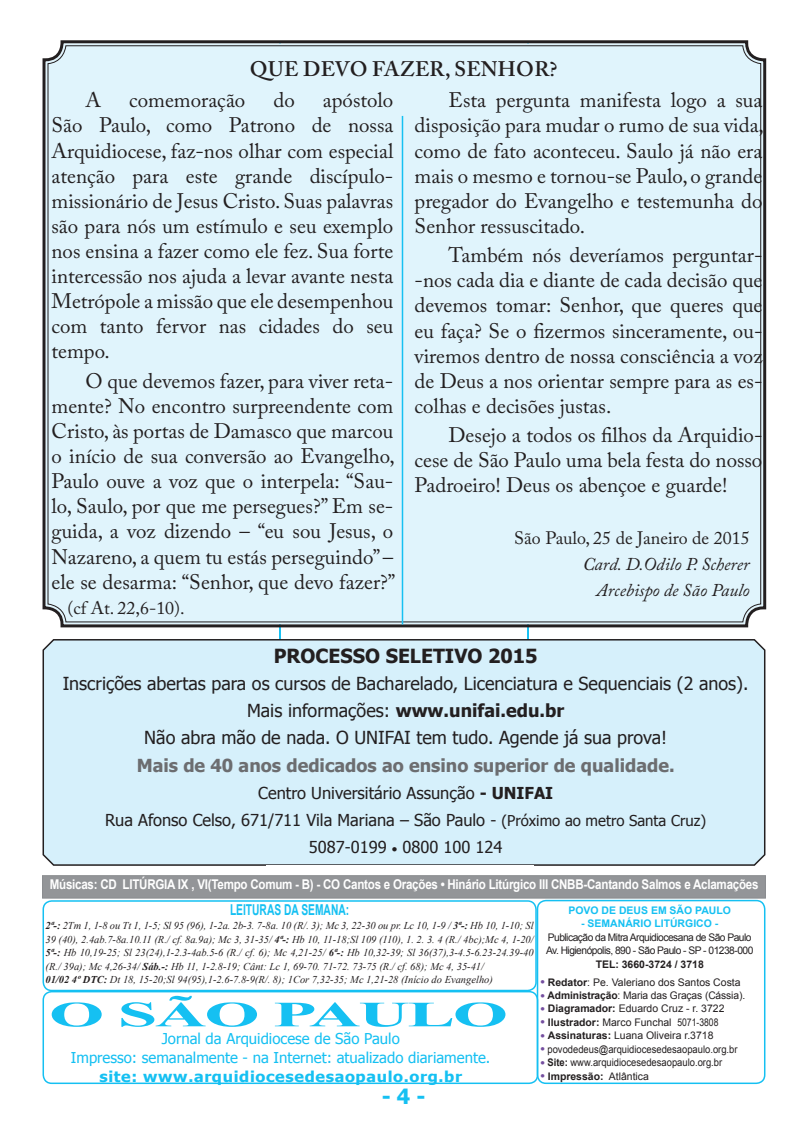
<style>
.page{position:relative;width:808px;height:1127px;background:#fff}
.page>*{position:absolute;margin:0;border:0;box-sizing:border-box;transform-origin:0 0}
.Todos{font:700 35.55px "Times New Roman";letter-spacing:-.03em;color:#15c0f2;scale:2 1}
.t1{font:700 21px "Tahoma";color:#15c0f2}
.Texto{font:20.85px/25px "Adobe Caslon Pro";color:#231f20;text-align:justify}
.Texto-2{font:600 20.85px "Adobe Caslon Pro";letter-spacing:.015em;color:#231f20}
.Texto-3{font:700 19.5px "Tahoma";color:#231f20}
.Texto-4{font:18px "Tahoma";color:#231f20}
.Texto-5{font:700 18px "Tahoma";color:#6c6d70}
.Texto-6{font:italic 18px "Adobe Caslon Pro";color:#231f20}
.Texto-7{font:700 18px "Tahoma";color:#231f20}
.Texto-8{font:18px "Adobe Caslon Pro";color:#231f20}
.Texto-9{font:17.85px "Adobe Caslon Pro";color:#231f20}
.Texto-10{font:16.5px "Tahoma";color:#231f20}
.Comentários{font:15px "Tahoma";color:#15c0f2}
.Comentários-2{font:700 15px "Tahoma";letter-spacing:.04em;color:#15c0f2;scale:1.08 1}
.t2{font:700 15px "Arial";color:#15c0f2;scale:.68 1}
.Todos-2{font:700 13.5px "Arial";letter-spacing:-.02em;color:#fff;scale:.86 1}
.LEITURAS_DA_SEMANA_P{font:italic 10.5px/13.5px "Times New Roman";color:#231f20;text-align:justify}
.t3{font:10.5px "Arial";color:#231f20}
.t4{font:10.5px "Arial";letter-spacing:-.05em;color:#231f20}
.t5{font:10.5px "Arial";color:#231f20;scale:.9 1}
.t6{font:700 10.5px "Arial";color:#15c0f2}
.t7{font:700 10.5px "Arial";color:#231f20}
.s1{font-weight:400}
.s2{font-weight:700}
.s3{font-size:15px}
.s4{color:#744e9f}
.s5{font-family:"Arial Narrow"}
</style>
<div class="page">
<div style="left:42px;top:40px;width:725px;height:589px;background:#e0f4fc"></div>
<div style="left:42px;top:638px;width:724px;height:228px;background:#d6f0fb"></div>
<div style="left:266px;top:865px;width:268px;height:219px;background:#fff"></div>
<div style="left:43px;top:900px;width:494px;height:91px;border:2px solid #15c0f2;border-radius:9px"></div>
<div style="left:537px;top:900px;width:228px;height:184px;border:2px solid #15c0f2;border-radius:9px"></div>
<div style="left:43px;top:876px;width:722px;height:22px;background:#939598"></div>
<div style="left:43px;top:991px;width:495px;height:93px;border:2px solid #15c0f2;border-radius:9px"></div>
<hr style="left:402px;top:116px;width:1px;height:508px;background:#15c0f2">
<p class="Texto-2" style="left:250px;top:57px;width:309px">QUE DEVO FAZER, SENHOR?</p>
<p class="Texto" style="left:86px;top:88px;width:17px">A</p>
<p class="Texto" style="left:129px;top:88px;width:118px">comemoração</p>
<p class="Texto" style="left:273px;top:88px;width:23px">do</p>
<p class="Texto" style="left:52px;top:88px;width:343px;text-indent:271px">apóstolo São Paulo, como Patrono de nossa Arquidiocese, faz-nos olhar com especial atenção para este grande discípulo&shy;missionário de Jesus Cristo. Suas palavras são para nós um estímulo e seu exemplo nos ensina a fazer como ele fez. Sua forte intercessão nos ajuda a levar avante nesta Metrópole a missão que ele desempenhou com tanto fervor nas cidades do seu tempo.</p>
<p class="Texto" style="left:52px;top:368px;width:345px;text-indent:34px">O que devemos fazer, para viver reta&shy;mente? No encontro surpreendente com Cristo, às portas de Damasco que marcou o início de sua conversão ao Evangelho, Paulo ouve a voz que o interpela: “Sau&shy;lo, Saulo, por que me persegues?” Em se&shy;guida, a voz dizendo – “eu sou Jesus, o Nazareno, a quem tu estás perseguindo” – ele se desarma: “Senhor, que devo fazer?”</p>
<p class="Texto-9" style="left:67px;top:597px;width:119px">(cf At. 22,6-10).</p>
<p class="Texto" style="left:415px;top:88px;width:351px;text-indent:34px">Esta pergunta manifesta logo a sua disposição para mudar o rumo de sua vida, como de fato aconteceu. Saulo já não era mais o mesmo e tornou-se Paulo, o grande pregador do Evangelho e testemunha do Senhor ressuscitado.</p>
<p class="Texto" style="left:415px;top:242px;width:349px;text-indent:34px">Também nós deveríamos perguntar--nos cada dia e diante de cada decisão que devemos tomar: Senhor, que queres que eu faça? Se o fizermos sinceramente, ou&shy;viremos dentro de nossa consciência a voz de Deus a nos orientar sempre para as es&shy;colhas e decisões justas.</p>
<p class="Texto" style="left:415px;top:422px;width:349px;text-indent:34px">Desejo a todos os filhos da Arquidio&shy;cese de São Paulo uma bela festa do nosso Padroeiro! Deus os abençoe e guarde!</p>
<p class="Texto-8" style="left:514px;top:527px;width:237px">São Paulo, 25 de Janeiro de 2015</p>
<p class="Texto-6" style="left:583px;top:553px;width:168px">Card. D.Odilo P. Scherer</p>
<p class="Texto-6" style="left:596px;top:579px;width:155px">Arcebispo de São Paulo</p>
<p class="Texto-3" style="left:274px;top:642px;width:265px">PROCESSO SELETIVO 2015</p>
<p class="Texto-4" style="left:63px;top:671px;width:687px">Inscrições abertas para os cursos de Bacharelado, Licenciatura e Sequenciais (2 anos).</p>
<p class="Texto-7" style="left:247px;top:698px;width:319px"><span class="s1">Mais informações:</span> www.unifai.edu.br</p>
<p class="Texto-4" style="left:144px;top:726px;width:524px">Não abra mão de nada. O UNIFAI tem tudo. Agende já sua prova!</p>
<p class="Texto-5" style="left:137px;top:752px;width:540px">Mais de 40 anos dedicados ao ensino superior de qualidade.</p>
<p class="Texto-10" style="left:258px;top:782px;width:296px">Centro Universitário Assunção <span class="s2">- UNIFAI</span></p>
<p class="Texto-10" style="left:105px;top:809px;width:602px">Rua Afonso Celso, 671/711 Vila Mariana – São Paulo - <span class="s3">(Próximo ao metro Santa Cruz)</span></p>
<p class="Texto-10" style="left:309px;top:836px;width:195px">5087-0199 ● 0800 100 124</p>
<p class="Todos-2" style="left:50px;top:875px;width:826px">Músicas: CD LITÚRGIA IX , VI(Tempo Comum - B) - CO Cantos e Orações • Hinário Litúrgico III CNBB-Cantando Salmos e Aclamações</p>
<p class="LEITURAS_DA_SEMANA_P" style="left:46px;top:919px;width:490px"><span class="s2">2ª-:</span> 2Tm 1, 1-8 ou Tt 1, 1-5; Sl 95 (96), 1-2a. 2b-3. 7-8a. 10 (R/. 3); Mc 3, 22-30 ou pr. Lc 10, 1-9 / <span class="s2">3ª-:</span> Hb 10, 1-10; Sl 39 (40), 2.4ab.7-8a.10.11 (R./ cf. 8a.9a); Mc 3, 31-35/ <span class="s2">4ª-:</span> Hb 10, 11-18;Sl 109 (110), 1. 2. 3. 4 (R./ 4bc);Mc 4, 1-20/ <span class="s2">5ª-:</span> Hb 10,19-25; Sl 23(24),1-2.3-4ab.5-6 (R./ cf. 6); Mc 4,21-25/ <span class="s2">6ª-:</span> Hb 10,32-39; Sl 36(37),3-4.5-6.23-24.39-40 (R./ 39a); Mc 4,26-34/ <span class="s2">Sáb.-:</span> Hb 11, 1-2.8-19; Cânt: Lc 1, 69-70. 71-72. 73-75 (R./ cf. 68); Mc 4, 35-41/</p>
<p class="LEITURAS_DA_SEMANA_P" style="left:46px;top:972px;width:449px"><span class="s2">01/02 4º DTC:</span> Dt 18, 15-20;Sl 94(95),1-2.6-7.8-9(R/. 8); 1Cor 7,32-35; Mc 1,21-28 (Início do Evangelho)</p>
<p class="t2" style="left:230px;top:900px;width:177px">LEITURAS DA SEMANA:</p>
<p class="t6" style="left:568px;top:903px;width:164px">POVO DE DEUS EM SÃO PAULO</p>
<p class="t6" style="left:581px;top:916px;width:139px">- SEMANÁRIO LITÚRGICO -</p>
<p class="t4" style="left:548px;top:930px;width:205px">Publicação da Mitra Arquidiocesana de São Paulo</p>
<p class="t4" style="left:546px;top:944px;width:209px">Av. Higienópolis, 890 - São Paulo - SP - 01238-000</p>
<p class="t7" style="left:596px;top:957px;width:110px">TEL: 3660-3724 / 3718</p>
<p class="t3" style="left:540px;top:975px;width:202px"><span class="s4">●</span> <span class="s2">Redator</span>: Pe. Valeriano dos Santos Costa</p>
<p class="t3" style="left:540px;top:988px;width:206px"><span class="s4">●</span> <span class="s2">Administração</span>: Maria das Graças (Cássia).</p>
<p class="t3" style="left:540px;top:1002px;width:186px"><span class="s4">●</span> <span class="s2">Diagramador:</span> Eduardo Cruz - r. 3722</p>
<p class="t3" style="left:540px;top:1015px;width:180px"><span class="s4">●</span> <span class="s2">Ilustrador:</span> Marco Funchal <span class="s5">5071-3808</span></p>
<p class="t3" style="left:540px;top:1029px;width:175px"><span class="s4">●</span> <span class="s2">Assinaturas:</span> Luana Oliveira r.3718</p>
<p class="t5" style="left:540px;top:1042px;width:221px"><span class="s4">●</span> povodedeus@arquidiocesedesaopaulo.org.br</p>
<p class="t5" style="left:540px;top:1056px;width:204px"><span class="s4">●</span> <span class="s2">Site:</span> www.arquidiocesedesaopaulo.org.br</p>
<p class="t7" style="left:540px;top:1069px;width:110px"><span class="s4">●</span> Impressão: <span class="s1">Atlântica</span></p>
<p class="Todos" style="left:49px;top:990px;width:231px">O SÃO PAULO</p>
<p class="Comentários" style="left:162px;top:1029px;width:240px">Jornal da Arquidiocese de São Paulo</p>
<p class="Comentários" style="left:71px;top:1047px;width:421px">Impresso: semanalmente - na Internet: atualizado diariamente.</p>
<p class="Comentários-2" style="left:99px;top:1065px;width:337px">site: www.arquidiocesedesaopaulo.org.br</p>
<p class="t1" style="left:382px;top:1081px;width:45px">- 4 -</p>
</div>
